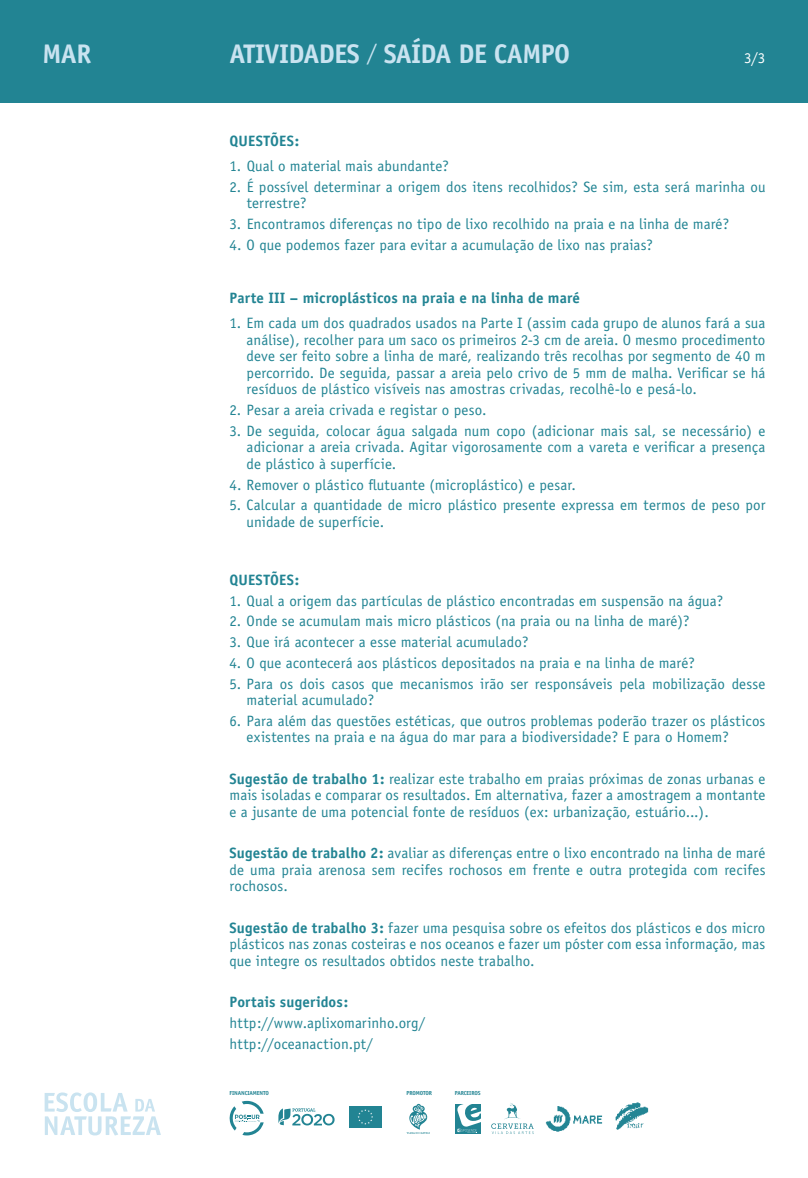
<style>
.page{position:relative;width:808px;height:1178px;background:#fff}
.page>*{position:absolute;margin:0;border:0;box-sizing:border-box;transform-origin:0 0}
.t1{font:700 27px "Officina Sans";letter-spacing:-.02em;color:#c9e3f0}
.t2{font:15px/16.5px "Officina Sans";letter-spacing:.005em;color:#228493}
.t3{font:700 15px "Officina Sans";letter-spacing:.01em;color:#228493}
.t4{font:15px "Officina Sans";color:#fff}
.t5{font:700 5.85px "Officina Sans";letter-spacing:-.02em;color:#228493}
.s1{font-weight:400;font-size:22.5px}
.s2{font-weight:700}
</style>
<div class="page">
<div style="left:0;top:0;width:808px;height:102px;background:#228493"></div>
<svg style="left:45px;top:1092px;width:116px;height:43px"></svg>
<svg style="left:229px;top:1101px;width:35px;height:34px"></svg>
<svg style="left:278px;top:1108px;width:57px;height:17px"></svg>
<div style="left:349px;top:1106px;width:32px;height:22px;background:#228493"></div>
<svg style="left:358px;top:1109px;width:15px;height:15px"></svg>
<svg style="left:491px;top:1103px;width:43px;height:31px"></svg>
<svg style="left:406px;top:1104px;width:24px;height:30px"></svg>
<div style="left:455px;top:1104px;width:25px;height:30px;background:#228493"></div>
<svg style="left:457px;top:1104px;width:23px;height:29px"></svg>
<img style="left:545px;top:1106px;width:58px;height:26px">
<img style="left:615px;top:1102px;width:34px;height:28px">
<h1 class="t1" style="left:43px;top:37px;width:50px">MAR</h1>
<h1 class="t1" style="left:230px;top:37px;width:342px">ATIVIDADES <span class="s1">/</span> saída de cam po</h1>
<p class="t4" style="left:744px;top:49px;width:23px">3/3</p>
<p class="t3" style="left:230px;top:131px;width:18px">Quest</p>
<p class="t3" style="left:270px;top:131px;width:30px">ões:</p>
<p class="t2" style="left:230px;top:157px;width:221px">1. Qual o material mais abundante?</p>
<p class="t2" style="left:247px;top:178px;width:520px;text-indent:-17px">2. É possível determinar a origem dos itens recolhidos? Se sim, esta será marinha ou terrestre?</p>
<p class="t2" style="left:230px;top:215px;width:501px">3. Encontramos diferenças no tipo de lixo recolhido na praia e na linha de maré?</p>
<p class="t2" style="left:230px;top:236px;width:425px">4. O que podemos fazer para evitar a acumulação de lixo nas praias?</p>
<p class="t3" style="left:230px;top:289px;width:352px">Parte III – microplásticos na praia e na linha de maré</p>
<p class="t2" style="left:247px;top:315px;width:520px;text-align:justify;text-indent:-17px">1. Em cada um dos quadrados usados na Parte I (assim cada grupo de alunos fará a sua análise), recolher para um saco os primeiros 2-3 cm de areia. O mesmo procedimento deve ser feito sobre a linha de maré, realizando três recolhas por segmento de 40 m percorrido. De seguida, passar a areia pelo crivo de 5 mm de malha. Verificar se há resíduos de plástico visíveis nas amostras crivadas, recolhê-lo e pesá-lo.</p>
<p class="t2" style="left:230px;top:402px;width:258px">2. Pesar a areia crivada e registar o peso.</p>
<p class="t2" style="left:247px;top:422px;width:520px;text-align:justify;text-indent:-17px">3. De seguida, colocar água salgada num copo (adicionar mais sal, se necessário) e adicionar a areia crivada. Agitar vigorosamente com a vareta e verificar a presença de plástico à superfície.</p>
<p class="t2" style="left:230px;top:476px;width:348px">4. Remover o plástico flutuante (microplástico) e pesar.</p>
<p class="t2" style="left:247px;top:497px;width:520px;text-indent:-17px">5. Calcular a quantidade de micro plástico presente expressa em termos de peso por unidade de superfície.</p>
<p class="t3" style="left:230px;top:570px;width:18px">Quest</p>
<p class="t3" style="left:270px;top:570px;width:30px">ões:</p>
<p class="t2" style="left:230px;top:592px;width:495px">1. Qual a origem das partículas de plástico encontradas em suspensão na água?</p>
<p class="t2" style="left:230px;top:613px;width:461px">2. Onde se acumulam mais micro plásticos (na praia ou na linha de maré)?</p>
<p class="t2" style="left:230px;top:634px;width:300px">3. Que irá acontecer a esse material acumulado?</p>
<p class="t2" style="left:230px;top:654px;width:467px">4. O que acontecerá aos plásticos depositados na praia e na linha de maré?</p>
<p class="t2" style="left:247px;top:675px;width:520px;text-indent:-17px">5. Para os dois casos que mecanismos irão ser responsáveis pela mobilização desse material acumulado?</p>
<p class="t2" style="left:247px;top:712px;width:520px;text-indent:-17px">6. Para além das questões estéticas, que outros problemas poderão trazer os plásticos existentes na praia e na água do mar para a biodiversidade? E para o Homem?</p>
<p class="t2" style="left:230px;top:770px;width:537px;text-align:justify"><span class="s2">Sugestão de trabalho 1:</span> realizar este trabalho em praias próximas de zonas urbanas e mais isoladas e comparar os resultados. Em alternativa, fazer a amostragem a montante e a jusante de uma potencial fonte de resíduos (ex: urbanização, estuário...).</p>
<p class="t2" style="left:230px;top:845px;width:537px;text-align:justify"><span class="s2">Sugestão de trabalho 2:</span> avaliar as diferenças entre o lixo encontrado na linha de maré de uma praia arenosa sem recifes rochosos em frente e outra protegida com recifes rochosos.</p>
<p class="t2" style="left:230px;top:919px;width:537px;text-align:justify"><span class="s2">Sugestão de trabalho 3:</span> fazer uma pesquisa sobre os efeitos dos plásticos e dos micro plásticos nas zonas costeiras e nos oceanos e fazer um póster com essa informação, mas que integre os resultados obtidos neste trabalho.</p>
<p class="t3" style="left:230px;top:993px;width:120px">Portais sugeridos:</p>
<p class="t2" style="left:230px;top:1013px;width:197px;line-height:20.7px">http://www.aplixomarinho.org/ http://oceanaction.pt/</p>
<p class="t5" style="left:230px;top:1089px;width:40px">FINANCIAMENTO</p>
<p class="t5" style="left:406px;top:1090px;width:27px">PROMOTOR</p>
<p class="t5" style="left:455px;top:1090px;width:27px">PARCEIROS</p>
</div>
